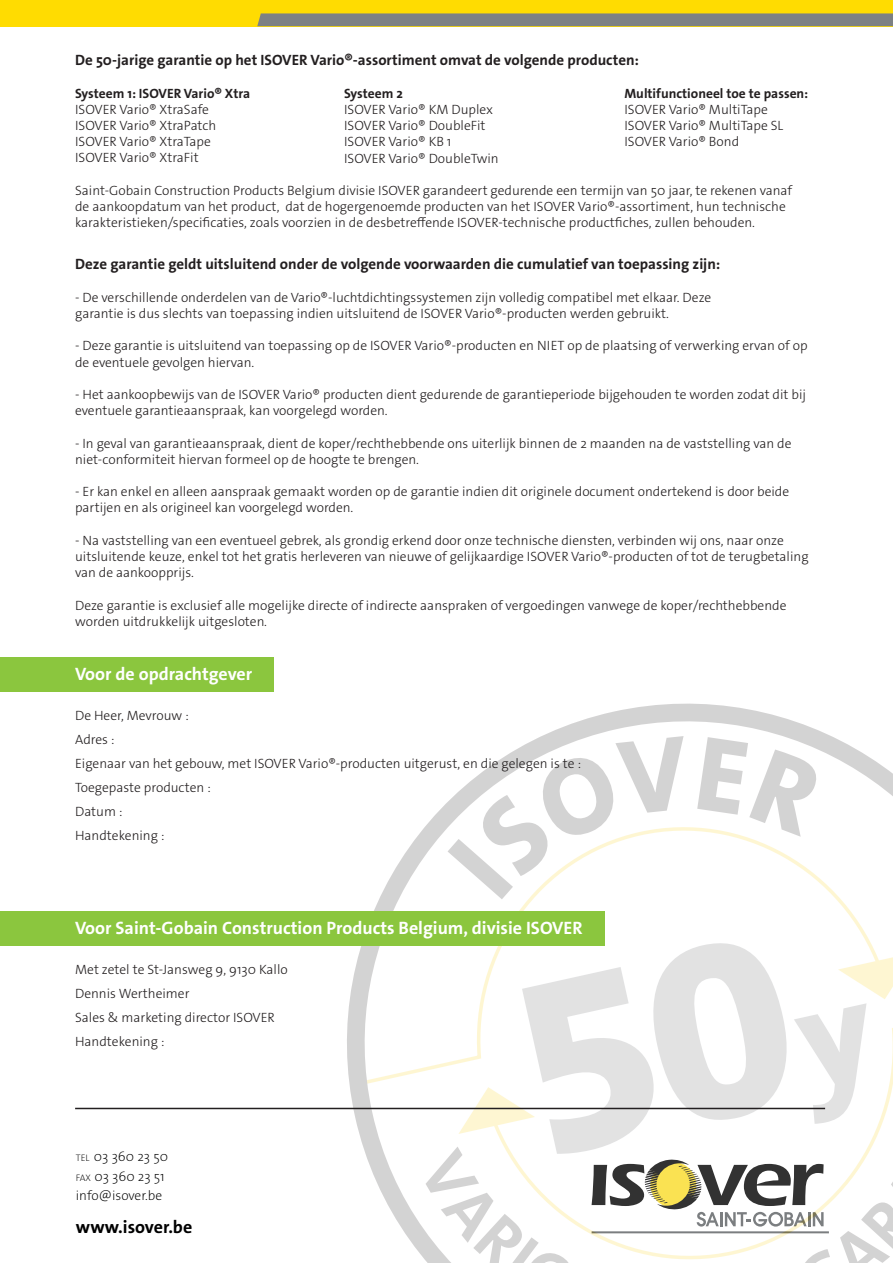
<style>
.page{position:relative;width:893px;height:1263px;background:#fff}
.page>*{position:absolute;margin:0;border:0;box-sizing:border-box;transform-origin:0 0}
.t1{font:700 18px "The Sans Os F";color:#fff}
.t2{font:700 18px "The Sans Os F";color:#000001}
.t3{font:700 15px "The Sans Os F";color:#231f20}
.t4{font:300 13.5px/16.2px "The Sans Os F";color:#231f20}
.t5{font:700 13.5px/16.2px "The Sans Os F";color:#231f20}
.t6{font:200 13.5px/19.5px "The Sans Os F";color:#000001}
.s1{font-weight:300}
.s2{font-size:9.45px}
</style>
<div class="page">
<div style="left:0;top:0;width:893px;height:26px;background:#ffdc01"></div>
<svg style="left:257px;top:13px;width:636px;height:13px;background:#82847e"></svg>
<svg style="left:314px;top:703px;width:579px;height:547px"></svg>
<svg style="left:448px;top:736px;width:372px;height:163px"></svg>
<div style="left:0;top:912px;width:605px;height:34px;background:#8bc63e"></div>
<div style="left:0;top:657px;width:273px;height:34px;background:#8bc63e"></div>
<hr style="left:75px;top:1108px;width:750px;height:1px;background:#231f20">
<svg style="left:417px;top:936px;width:476px;height:327px"></svg>
<p class="t3" style="left:75px;top:50px;width:565px">De 50-jarige garantie op het ISOVER Vario®-assortiment omvat de volgende producten:</p>
<p class="t5" style="left:75px;top:85px;width:176px">Systeem 1: ISOVER Vario® Xtra</p>
<p class="t4" style="left:75px;top:101px;width:135px">ISOVER Vario® XtraSafe</p>
<p class="t4" style="left:75px;top:117px;width:143px">ISOVER Vario® XtraPatch</p>
<p class="t4" style="left:75px;top:134px;width:137px">ISOVER Vario® XtraTape</p>
<p class="t4" style="left:75px;top:150px;width:125px">ISOVER Vario® XtraFit</p>
<p class="t4" style="left:75px;top:182px;width:719px">Saint-Gobain Construction Products Belgium divisie ISOVER garandeert gedurende een termijn van 50 jaar, te rekenen vanaf de aankoopdatum van het product, dat de hogergenoemde producten van het ISOVER Vario®-assortiment, hun technische karakteristieken/specificaties, zoals voorzien in de desbetreffende ISOVER-technische productfiches, zullen behouden.</p>
<p class="t5" style="left:624px;top:85px;width:185px">Multifunctioneel toe te passen:<br><span class="s1">ISOVER Vario® MultiTape</span></p>
<p class="t4" style="left:624px;top:118px;width:160px">ISOVER Vario® MultiTape SL</p>
<p class="t4" style="left:624px;top:134px;width:116px">ISOVER Vario® Bond</p>
<p class="t5" style="left:344px;top:85px;width:60px">Systeem 2</p>
<p class="t4" style="left:344px;top:102px;width:150px">ISOVER Vario® KM Duplex</p>
<p class="t4" style="left:344px;top:118px;width:143px">ISOVER Vario® DoubleFit</p>
<p class="t4" style="left:344px;top:134px;width:109px">ISOVER Vario® KB 1</p>
<p class="t4" style="left:344px;top:150px;width:156px">ISOVER Vario® DoubleTwin</p>
<p class="t3" style="left:75px;top:255px;width:647px">Deze garantie geldt uitsluitend onder de volgende voorwaarden die cumulatief van toepassing zijn:</p>
<p class="t4" style="left:75px;top:289px;width:638px">- De verschillende onderdelen van de Vario®-luchtdichtingssystemen zijn volledig compatibel met elkaar. Deze garantie is dus slechts van toepassing indien uitsluitend de ISOVER Vario®-producten werden gebruikt.</p>
<p class="t4" style="left:75px;top:338px;width:734px">- Deze garantie is uitsluitend van toepassing op de ISOVER Vario®-producten en NIET op de plaatsing of verwerking ervan of op de eventuele gevolgen hiervan.</p>
<p class="t4" style="left:75px;top:386px;width:732px">- Het aankoopbewijs van de ISOVER Vario® producten dient gedurende de garantieperiode bijgehouden te worden zodat dit bij eventuele garantieaanspraak, kan voorgelegd worden.</p>
<p class="t4" style="left:75px;top:435px;width:718px">- In geval van garantieaanspraak, dient de koper/rechthebbende ons uiterlijk binnen de 2 maanden na de vaststelling van de niet-conformiteit hiervan formeel op de hoogte te brengen.</p>
<p class="t4" style="left:75px;top:484px;width:716px">- Er kan enkel en alleen aanspraak gemaakt worden op de garantie indien dit originele document ondertekend is door beide partijen en als origineel kan voorgelegd worden.</p>
<p class="t4" style="left:75px;top:532px;width:735px">- Na vaststelling van een eventueel gebrek, als grondig erkend door onze technische diensten, verbinden wij ons, naar onze uitsluitende keuze, enkel tot het gratis herleveren van nieuwe of gelijkaardige ISOVER Vario®-producten of tot de terugbetaling van de aankoopprijs.</p>
<p class="t4" style="left:75px;top:597px;width:713px">Deze garantie is exclusief alle mogelijke directe of indirecte aanspraken of vergoedingen vanwege de koper/rechthebbende worden uitdrukkelijk uitgesloten.</p>
<p class="t1" style="left:75px;top:662px;width:178px">Voor de opdrachtgever</p>
<p class="t4" style="left:75px;top:707px;width:115px">De Heer, Mevrouw :</p>
<p class="t4" style="left:75px;top:731px;width:41px">Adres :</p>
<p class="t4" style="left:75px;top:755px;width:508px">Eigenaar van het gebouw, met ISOVER Vario®-producten uitgerust, en die gelegen is te :</p>
<p class="t4" style="left:75px;top:779px;width:137px">Toegepaste producten :</p>
<p class="t4" style="left:75px;top:803px;width:49px">Datum :</p>
<p class="t4" style="left:75px;top:827px;width:91px">Handtekening :</p>
<p class="t1" style="left:75px;top:916px;width:509px">Voor Saint-Gobain Construction Products Belgium, divisie ISOVER</p>
<p class="t4" style="left:75px;top:962px;width:214px">Met zetel te St-Jansweg 9, 9130 Kallo</p>
<p class="t4" style="left:75px;top:986px;width:116px">Dennis Wertheimer</p>
<p class="t4" style="left:75px;top:1010px;width:201px">Sales &amp; marketing director ISOVER</p>
<p class="t4" style="left:75px;top:1034px;width:91px">Handtekening :</p>
<p class="t6" style="left:76px;top:1147px;width:94px"><span class="s2">TEL</span> 03 360 23 50<br><span class="s2">FAX</span> 03 360 23 51 info@isover.be</p>
<p class="t2" style="left:76px;top:1215px;width:118px">www.isover.be</p>
</div>
